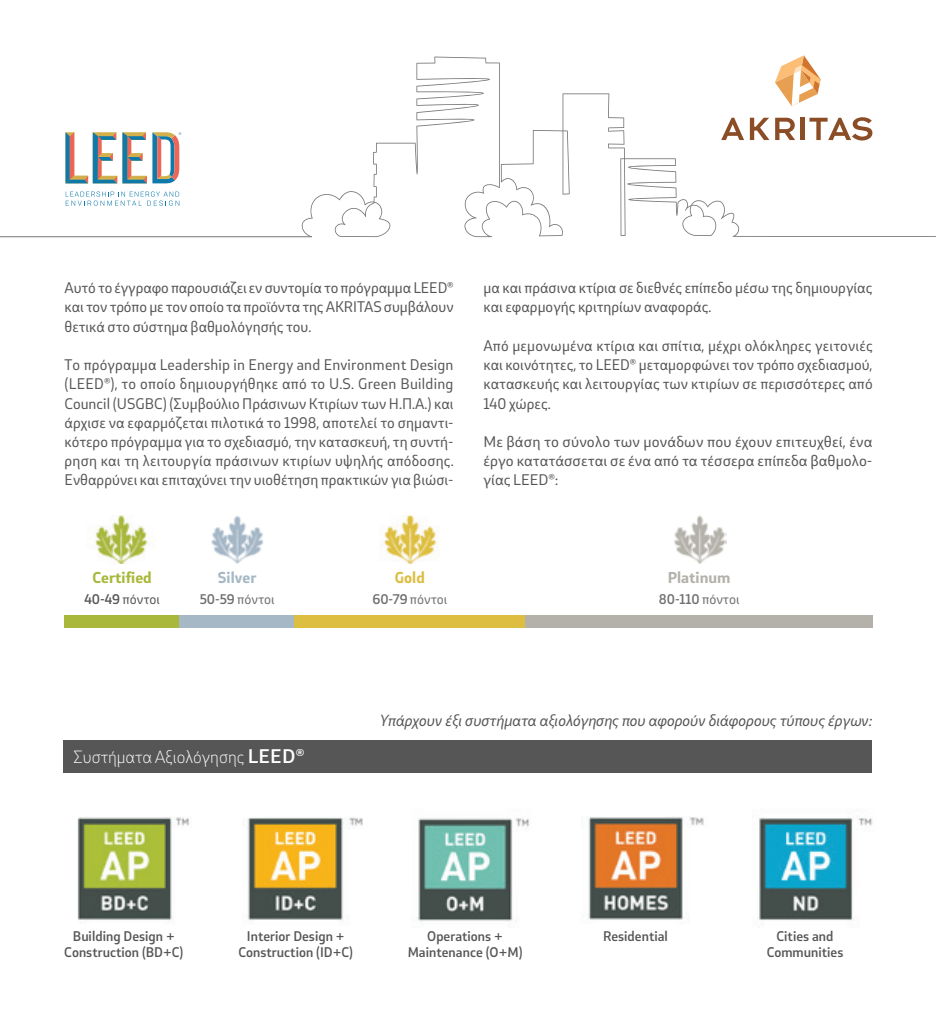
<style>
.page{position:relative;width:936px;height:1021px;background:#fff}
.page>*{position:absolute;margin:0;border:0;box-sizing:border-box;transform-origin:0 0}
.t1{font:300 16.5px "Stobi Sans";color:#fff}
.t2{font:15px "Stobi Sans It";letter-spacing:.01em;color:#575656;scale:1.04 1}
.t3{font:700 14.7px "Stobi Sans";color:#a9b83a}
.t4{font:700 14.7px "Stobi Sans";color:#b3b1aa}
.t5{font:700 14.7px "Stobi Sans";color:#a6b8c6}
.t6{font:700 14.7px "Stobi Sans";color:#ddbe41}
.t7{font:14.4px/19.2px "Stobi Sans";color:#575656;text-align:justify}
.t8{font:14.4px/19.2px "Stobi Sans";color:#575656;text-align:justify;scale:1.04 1}
.t9{font:500 13.05px/15.6px "Stobi Sans";color:#575656;text-align:center}
.t10{font:13.05px "Stobi Sans";color:#706f70}
.t11{font:500 13.05px "Stobi Sans";color:#706f70}
.t12{font:13.05px "Stobi Sans";color:#575656}
.s1{font-weight:500}
.s2{font-weight:400}
.s3{font-weight:500;font-size:18.3px}
</style>
<div class="page">
<svg style="left:301px;top:57px;width:634px;height:180px"></svg>
<hr style="left:0;top:236px;width:312px;height:1px;background:#575656">
<hr style="left:800px;top:118px;width:4px;height:22px;background:#8a4d26">
<svg style="left:809px;top:117px;width:63px;height:23px"></svg>
<svg style="left:721px;top:118px;width:48px;height:22px"></svg>
<svg style="left:775px;top:118px;width:20px;height:22px"></svg>
<svg style="left:774px;top:55px;width:46px;height:51px"></svg>
<div style="left:63px;top:740px;width:808px;height:33px;background:#575656"></div>
<div style="left:65px;top:615px;width:115px;height:12px;background:#a9b83a"></div>
<div style="left:180px;top:615px;width:115px;height:12px;background:#a6b8c6"></div>
<div style="left:295px;top:615px;width:115px;height:12px;background:#ddbe41"></div>
<div style="left:410px;top:615px;width:115px;height:12px;background:#ddbe41"></div>
<div style="left:525px;top:615px;width:347px;height:12px;background:#b3b1aa"></div>
<img style="left:674px;top:515px;width:52px;height:48px">
<img style="left:381px;top:515px;width:58px;height:48px">
<img style="left:211px;top:515px;width:53px;height:48px">
<img style="left:92px;top:515px;width:56px;height:48px">
<img style="left:77px;top:817px;width:113px;height:105px">
<img style="left:247px;top:817px;width:116px;height:105px">
<img style="left:417px;top:818px;width:113px;height:104px">
<img style="left:581px;top:816px;width:123px;height:108px">
<img style="left:758px;top:816px;width:115px;height:105px">
<svg style="left:66px;top:191px;width:113px;height:15px"></svg>
<svg style="left:65px;top:132px;width:116px;height:51px"></svg>
<p class="t7" style="left:65px;top:278px;width:390px">Αυτό το έγγραφο παρουσιάζει εν συντομία το πρόγραμμα LEED® και τον τρόπο με τον οποίο τα προϊόντα της AKRITAS συμβάλουν θετικά στο σύστημα βαθμολόγησής του.</p>
<p class="t7" style="left:65px;top:355px;width:391px">Το πρόγραμμα Leadership in Energy and Environment Design (LEED®), το οποίο δημιουργήθηκε από το U.S. Green Building Council (USGBC) (Συμβούλιο Πράσινων Κτιρίων των Η.Π.Α.) και άρχισε να εφαρμόζεται πιλοτικά το 1998, αποτελεί το σημαντι&shy;κότερο πρόγραμμα για το σχεδιασμό, την κατασκευή, τη συντή&shy;ρηση και τη λειτουργία πράσινων κτιρίων υψηλής απόδοσης.<br>Ενθαρρύνει και επιταχύνει την υιοθέτηση πρακτικών για βιώσι-</p>
<p class="t7" style="left:483px;top:278px;width:390px">μα και πράσινα κτίρια σε διεθνές επίπεδο μέσω της δημιουργίας και εφαρμογής κριτηρίων αναφοράς.</p>
<p class="t7" style="left:483px;top:335px;width:391px">Από μεμονωμένα κτίρια και σπίτια, μέχρι ολόκληρες γειτονιές και κοινότητες, το LEED® μεταμορφώνει τον τρόπο σχεδιασμού, κατασκευής και λειτουργίας των κτιρίων σε περισσότερες από 140 χώρες.</p>
<p class="t8" style="left:483px;top:431px;width:375px">Με βάση το σύνολο των μονάδων που έχουν επιτευχθεί, ένα έργο κατατάσσεται σε ένα από τα τέσσερα επίπεδα βαθμολο&shy;γίας LEED®:</p>
<p class="t3" style="left:92px;top:567px;width:61px">Certified</p>
<p class="t12" style="left:84px;top:589px;width:77px"><span class="s1">40-49</span> πόντοι</p>
<p class="t5" style="left:218px;top:567px;width:40px">Silver</p>
<p class="t10" style="left:200px;top:589px;width:76px"><span class="s1">50-59</span> πόντοι</p>
<p class="t6" style="left:395px;top:567px;width:32px">Gold</p>
<p class="t10" style="left:372px;top:589px;width:76px"><span class="s1">60-79</span> πόντοι</p>
<p class="t4" style="left:667px;top:567px;width:64px">Platinum</p>
<p class="t11" style="left:659px;top:589px;width:82px">80-110 <span class="s2">πόντοι</span></p>
<p class="t1" style="left:74px;top:745px;width:232px">Συστήματα Αξιολόγησης <span class="s3">LEED®</span></p>
<p class="t2" style="left:379px;top:709px;width:475px">Υπάρχουν έξι συστήματα αξιολόγησης που αφορούν διάφορους τύπους έργων:</p>
<p class="t9" style="left:64px;top:928px;width:120px">Building Design +<br>Construction (BD+C)</p>
<p class="t9" style="left:238px;top:928px;width:116px">Interior Design +<br>Construction (ID+C)</p>
<p class="t9" style="left:407px;top:928px;width:116px">Operations +<br>Maintenance (O+M)</p>
<p class="t9" style="left:603px;top:928px;width:66px">Residential</p>
<p class="t9" style="left:766px;top:928px;width:78px">Cities and<br>Communities</p>
</div>
